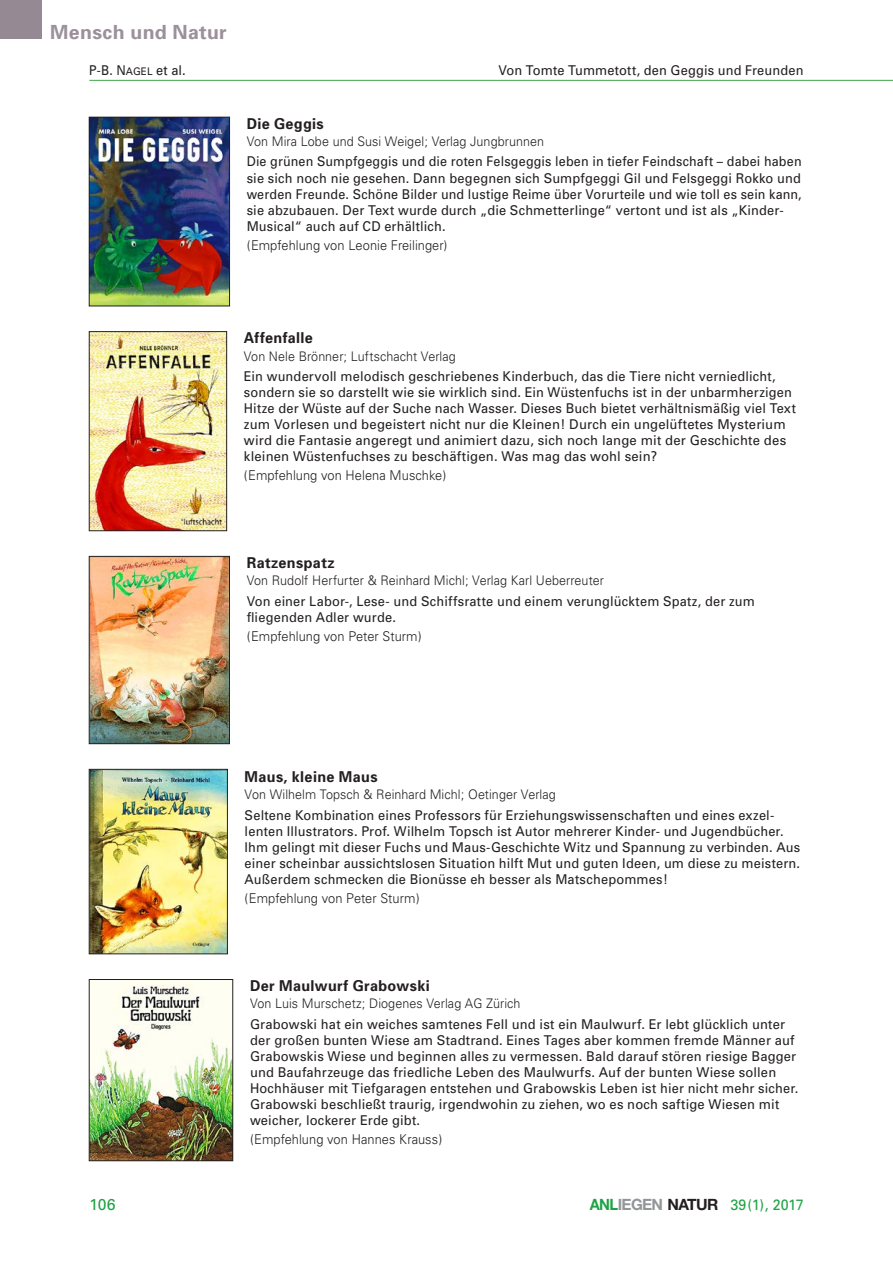
<style>
.page{position:relative;width:893px;height:1263px;background:#fff}
.page>*{position:absolute;margin:0;border:0;box-sizing:border-box;transform-origin:0 0}
.t1{font:700 19.5px "Univers";letter-spacing:.02em;color:#9c909b}
.t2{font:15.75px "Univers";color:#1fa245}
.H5__Kol_Titel_Buchb{font:700 15px "Univers";letter-spacing:.025em;color:#231f20;scale:.96 1}
.t3{font:15px "Univers";letter-spacing:-.01em;color:#1fa245;scale:.95 1}
.P9__Buchbesprechung{font:13.5px/16px "Univers";letter-spacing:.015em;color:#231f20;scale:.95 1}
.P9__Buchbesprechung-2{font:13.5px/16px "Univers";letter-spacing:.015em;color:#231f20;scale:.96 1}
.P9__Buchbesprechung-3{font:13.5px/16px "Univers";letter-spacing:.015em;color:#231f20;scale:.93 1}
.P9__Buchbesprechung-4{font:300 13.5px "Univers";color:#231f20;scale:.95 1}
.t4{font:13.5px "Univers";color:#231f20;scale:.9 1}
.P9__Buchbesprechung-5{font:300 13.2px "Univers";letter-spacing:.005em;color:#231f20;scale:.95 1}
.s1{font-size:10.5px}
.s2{font-style:inherit}
.s3{font-family:"Helvetica Neue";font-weight:700;font-size:15.6px}
.s4{font-family:"Helvetica Neue";font-weight:700;font-size:15.6px;color:#939598}
.s5{font-family:"Helvetica Neue";font-weight:700;font-size:15.6px;color:#231f20}
</style>
<div class="page">
<hr style="left:89px;top:80px;width:804px;height:1px;background:#57b061">
<div style="left:0;top:0;width:42px;height:39px;background:#958a94"></div>
<img style="left:91px;top:119px;width:137px;height:185px">
<div style="left:89px;top:117px;width:141px;height:189px;border:1px solid #231f20"></div>
<img style="left:91px;top:333px;width:134px;height:196px">
<div style="left:89px;top:331px;width:138px;height:200px;border:1px solid #231f20"></div>
<img style="left:91px;top:558px;width:137px;height:184px">
<div style="left:89px;top:556px;width:141px;height:188px;border:1px solid #231f20"></div>
<img style="left:91px;top:771px;width:135px;height:181px">
<div style="left:89px;top:769px;width:139px;height:185px;border:1px solid #231f20"></div>
<img style="left:91px;top:981px;width:140px;height:178px">
<div style="left:89px;top:979px;width:144px;height:182px;border:1px solid #231f20"></div>
<h1 class="t1" style="left:50px;top:20px;width:178px">Mensch und Natur</h1>
<p class="t4" style="left:89px;top:63px;width:109px">P-B. N<span class="s1">agel</span> <span class="s2">et al.</span></p>
<p class="P9__Buchbesprechung" style="left:498px;top:63px;width:323px">Von Tomte Tummetott, den Geggis und Freunden</p>
<p class="H5__Kol_Titel_Buchb" style="left:247px;top:114px;width:82px">Die Geggis</p>
<p class="P9__Buchbesprechung-5" style="left:247px;top:134px;width:315px">Von Mira Lobe und Susi Weigel; Verlag Jungbrunnen</p>
<p class="P9__Buchbesprechung-3" style="left:247px;top:154px;width:598px">Die grünen Sumpfgeggis und die roten Felsgeggis leben in tiefer Feindschaft – dabei haben sie sich noch nie gesehen. Dann begegnen sich Sumpfgeggi Gil und Felsgeggi Rokko und werden Freunde. Schöne Bilder und lustige Reime über Vorurteile und wie toll es sein kann, sie abzubauen. Der Text wurde durch „die Schmetterlinge“ vertont und ist als „Kinder-Musical“ auch auf CD erhältlich.</p>
<p class="P9__Buchbesprechung-4" style="left:247px;top:237px;width:213px">(Empfehlung von Leonie Freilinger)</p>
<p class="H5__Kol_Titel_Buchb" style="left:244px;top:329px;width:73px">Affenfalle</p>
<p class="P9__Buchbesprechung-5" style="left:244px;top:348px;width:225px">Von Nele Brönner; Luftschacht Verlag</p>
<p class="P9__Buchbesprechung" style="left:244px;top:368px;width:583px">Ein wundervoll melodisch geschriebenes Kinderbuch, das die Tiere nicht verniedlicht, sondern sie so darstellt wie sie wirklich sind. Ein Wüstenfuchs ist in der unbarmherzigen Hitze der Wüste auf der Suche nach Wasser. Dieses Buch bietet verhältnismäßig viel Text zum Vorlesen und begeistert nicht nur die Kleinen! Durch ein ungelüftetes Mysterium wird die Fantasie angeregt und animiert dazu, sich noch lange mit der Geschichte des kleinen Wüstenfuchses zu beschäftigen. Was mag das wohl sein?</p>
<p class="P9__Buchbesprechung-4" style="left:244px;top:467px;width:215px">(Empfehlung von Helena Muschke)</p>
<p class="H5__Kol_Titel_Buchb" style="left:247px;top:554px;width:93px">Ratzenspatz</p>
<p class="P9__Buchbesprechung-5" style="left:247px;top:573px;width:377px">Von Rudolf Herfurter &amp; Reinhard Michl; Verlag Karl Ueberreuter</p>
<p class="P9__Buchbesprechung" style="left:247px;top:593px;width:536px">Von einer Labor-, Lese- und Schiffsratte und einem verunglücktem Spatz, der zum fliegenden Adler wurde.</p>
<p class="P9__Buchbesprechung-4" style="left:247px;top:628px;width:186px">(Empfehlung von Peter Sturm)</p>
<p class="H5__Kol_Titel_Buchb" style="left:245px;top:768px;width:140px">Maus, kleine Maus</p>
<p class="P9__Buchbesprechung-5" style="left:245px;top:787px;width:329px">Von Wilhelm Topsch &amp; Reinhard Michl; Oetinger Verlag</p>
<p class="P9__Buchbesprechung" style="left:245px;top:807px;width:586px">Seltene Kombination eines Professors für Erziehungswissenschaften und eines exzel&shy;lenten Illustrators. Prof. Wilhelm Topsch ist Autor mehrerer Kinder- und Jugendbücher.<br>Ihm gelingt mit dieser Fuchs und Maus-Geschichte Witz und Spannung zu verbinden. Aus einer scheinbar aussichtslosen Situation hilft Mut und guten Ideen, um diese zu meistern.<br>Außerdem schmecken die Bionüsse eh besser als Matschepommes!</p>
<p class="P9__Buchbesprechung-4" style="left:245px;top:890px;width:186px">(Empfehlung von Peter Sturm)</p>
<p class="t2" style="left:89px;top:1195px;width:28px">106</p>
<p class="H5__Kol_Titel_Buchb" style="left:250px;top:977px;width:189px">Der Maulwurf Grabowski</p>
<p class="P9__Buchbesprechung-5" style="left:250px;top:996px;width:286px">Von Luis Murschetz; Diogenes Verlag AG Zürich</p>
<p class="P9__Buchbesprechung-2" style="left:250px;top:1016px;width:573px">Grabowski hat ein weiches samtenes Fell und ist ein Maulwurf. Er lebt glücklich unter der großen bunten Wiese am Stadtrand. Eines Tages aber kommen fremde Männer auf Grabowskis Wiese und beginnen alles zu vermessen. Bald darauf stören riesige Bagger und Baufahrzeuge das friedliche Leben des Maulwurfs. Auf der bunten Wiese sollen Hochhäuser mit Tiefgaragen entstehen und Grabowskis Leben ist hier nicht mehr sicher.<br>Grabowski beschließt traurig, irgendwohin zu ziehen, wo es noch saftige Wiesen mit weicher, lockerer Erde gibt.</p>
<p class="P9__Buchbesprechung-4" style="left:250px;top:1131px;width:204px">(Empfehlung von Hannes Krauss)</p>
<p class="t3" style="left:590px;top:1196px;width:227px"><span class="s3">ANL</span><span class="s4">IEGEN</span> <span class="s5">NATUR</span> 39(1), 2017</p>
</div>
